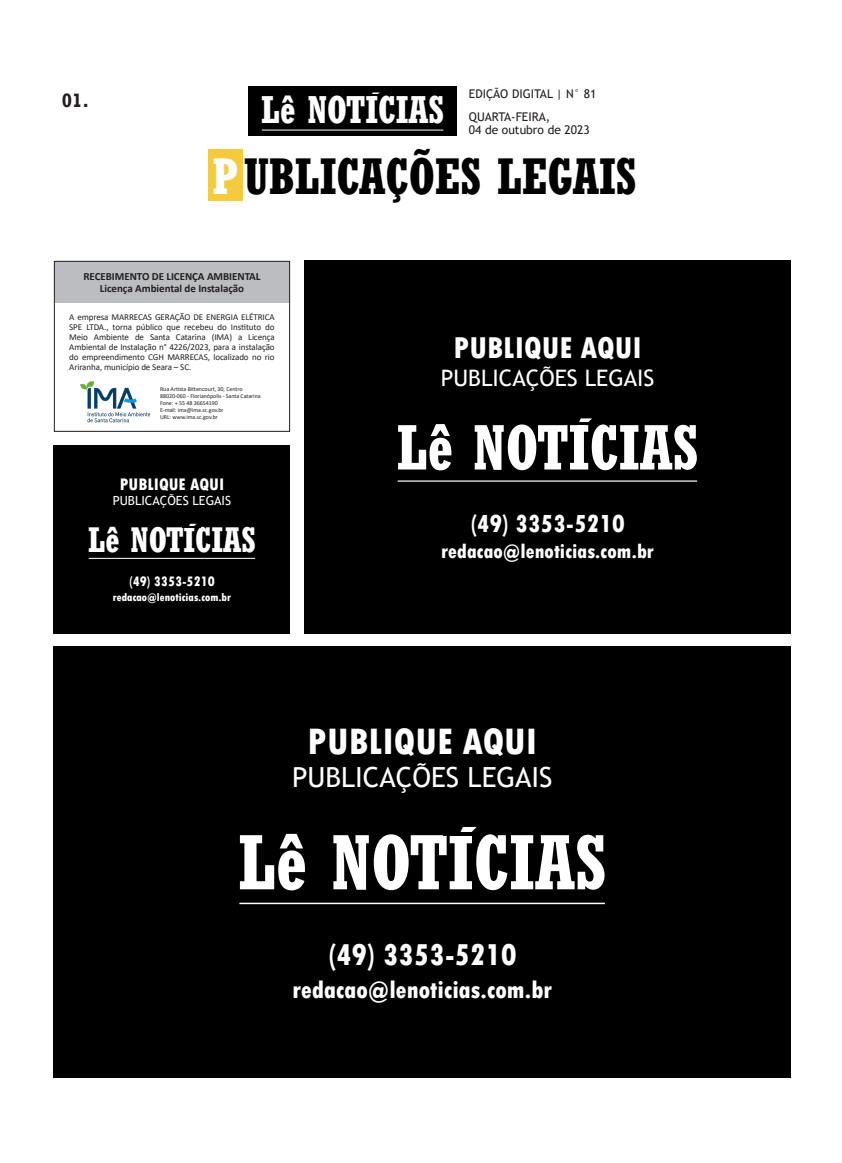
<style>
.page{position:relative;width:842px;height:1163px;background:#fff}
.page>*{position:absolute;margin:0;border:0;box-sizing:border-box;transform-origin:0 0}
.Mat__Título_Principa{font:700 condensed 77px "Rockwell";color:#fff;scale:.94 1}
.Mat__Título_Principa-2{font:700 condensed 63.1px "Rockwell";color:#fff;scale:.94 1}
.Mat__Título_Principa-3{font:700 condensed 50.6px "Rockwell";color:#000;scale:.94 1}
.t1{font:800 condensed 38.6px "Tw Cen";color:#fff}
.Mat__Título_Principa-4{font:700 condensed 38.2px "Rockwell";color:#fff;scale:.94 1}
.Mat__Título_Principa-5{font:700 condensed 35px "Rockwell";color:#fff;scale:.94 1}
.t2{font:800 condensed 31.6px "Tw Cen";color:#fff}
.t3{font:27.7px "Trebuchet MS";color:#fff}
.t4{font:800 condensed 25.9px "Tw Cen";color:#fff}
.t5{font:800 condensed 25.4px "Tw Cen";color:#fff}
.t6{font:22.7px "Trebuchet MS";color:#fff}
.t7{font:800 condensed 20.8px "Tw Cen";color:#fff}
.Mat__Título_Principa-6{font:700 19.9px "Rockwell";color:#231f20;scale:.94 1}
.t8{font:800 condensed 17.5px "Tw Cen";color:#fff}
.t9{font:800 condensed 14.4px "Tw Cen";color:#fff}
.t10{font:12.6px "Trebuchet MS";color:#fff}
.t11{font:12px "Trebuchet MS";color:#231f20}
.t12{font:800 condensed 11.6px "Tw Cen";color:#fff}
.Corpo_de_Texto{font:700 11px "Calibri";letter-spacing:-.005em;color:#231f20}
.Corpo_de_Texto-2{font:9px/10px "Calibri";letter-spacing:-.01em;color:#231f20;text-align:justify}
.Corpo_de_Texto-3{font:6px "Calibri";letter-spacing:-.005em;color:#231f20}
.s1{color:#fff}
</style>
<div class="page">
<div style="left:208px;top:150px;width:34px;height:51px;background:#f5cb3e"></div>
<div style="left:248px;top:86px;width:209px;height:50px;background:#000"></div>
<hr style="left:262px;top:130px;width:181px;height:1px;background:#fff">
<div style="left:54px;top:261px;width:236px;height:41px;background:#bcbdc0"></div>
<div style="left:54px;top:261px;width:236px;height:171px;border:1px solid #231f20"></div>
<img style="left:81px;top:381px;width:69px;height:42px">
<div style="left:54px;top:646px;width:737px;height:431px;background:#000"></div>
<hr style="left:239px;top:902px;width:366px;height:2px;background:#fff">
<div style="left:304px;top:261px;width:487px;height:373px;background:#000"></div>
<div style="left:54px;top:445px;width:236px;height:189px;background:#000"></div>
<hr style="left:398px;top:480px;width:299px;height:1px;background:#fff">
<hr style="left:89px;top:558px;width:166px;height:1px;background:#fff">
<p class="Mat__Título_Principa-6" style="left:62px;top:88px;width:31px">01.</p>
<p class="Mat__Título_Principa-4" style="left:367px;top:84px;width:14px">´</p>
<p class="Mat__Título_Principa-4" style="left:261px;top:87px;width:196px">Lê NOTICIAS</p>
<p class="t11" style="left:469px;top:86px;width:129px">EDIÇÃO DIGITAL | N° 81</p>
<p class="t11" style="left:469px;top:110px;width:83px">QUARTA-FEIRA,</p>
<p class="t11" style="left:469px;top:122px;width:122px">04 de outubro de 2023</p>
<p class="Mat__Título_Principa-3" style="left:213px;top:146px;width:452px"><span class="s1">P</span> UBLICAÇÕES LEGAIS</p>
<p class="Corpo_de_Texto" style="left:83px;top:268px;width:178px">RECEBIMENTO DE LICENÇA AMBIENTAL</p>
<p class="Corpo_de_Texto" style="left:100px;top:280px;width:146px">Licença Ambiental de Instalação</p>
<p class="Corpo_de_Texto-2" style="left:69px;top:311px;width:207px">A empresa MARRECAS GERAÇÃO DE ENERGIA ELÉTRICA SPE LTDA., torna público que recebeu do Instituto do Meio Ambiente de Santa Catarina (IMA) a Licença Ambiental de Instalação n° 4226/2023, para a instalação do empreendimento CGH MARRECAS, localizado no rio Ariranha, município de Seara – SC.</p>
<p class="Corpo_de_Texto-3" style="left:160px;top:384px;width:84px">Rua Artista Bittencourt, 30, Centro</p>
<p class="Corpo_de_Texto-3" style="left:160px;top:391px;width:102px">88020-060 - Florianópolis - Santa Catarina</p>
<p class="Corpo_de_Texto-3" style="left:160px;top:398px;width:59px">Fone: + 55 48 36654190</p>
<p class="Corpo_de_Texto-3" style="left:160px;top:405px;width:65px">E-mail: ima@ima.sc.gov.br</p>
<p class="Corpo_de_Texto-3" style="left:160px;top:412px;width:59px">URL: www.ima.sc.gov.br</p>
<p class="t8" style="left:120px;top:474px;width:106px">PUBLIQUE AQUI</p>
<p class="t10" style="left:113px;top:493px;width:120px">PUBLICAÇÕES LEGAIS</p>
<p class="Mat__Título_Principa-5" style="left:185px;top:515px;width:13px">´</p>
<p class="Mat__Título_Principa-5" style="left:88px;top:519px;width:180px">Lê NOTICIAS</p>
<p class="t9" style="left:129px;top:573px;width:87px">(49) 3353-5210</p>
<p class="t12" style="left:113px;top:590px;width:120px">redacao@lenoticias.com.br</p>
<p class="t2" style="left:453px;top:329px;width:190px">PUBLIQUE AQUI</p>
<p class="t6" style="left:441px;top:363px;width:215px">PUBLICAÇÕES LEGAIS</p>
<p class="Mat__Título_Principa-2" style="left:571px;top:404px;width:23px">´</p>
<p class="Mat__Título_Principa-2" style="left:397px;top:410px;width:323px">Lê NOTICIAS</p>
<p class="t4" style="left:470px;top:507px;width:156px">(49) 3353-5210</p>
<p class="t7" style="left:441px;top:539px;width:214px">redacao@lenoticias.com.br</p>
<p class="t1" style="left:307px;top:718px;width:231px">PUBLIQUE AQUI</p>
<p class="t3" style="left:292px;top:759px;width:262px">PUBLICAÇÕES LEGAIS</p>
<p class="Mat__Título_Principa" style="left:451px;top:809px;width:27px">´</p>
<p class="Mat__Título_Principa" style="left:238px;top:816px;width:394px">Lê NOTICIAS</p>
<p class="t2" style="left:328px;top:935px;width:190px">(49) 3353-5210</p>
<p class="t5" style="left:292px;top:974px;width:261px">redacao@lenoticias.com.br</p>
</div>
